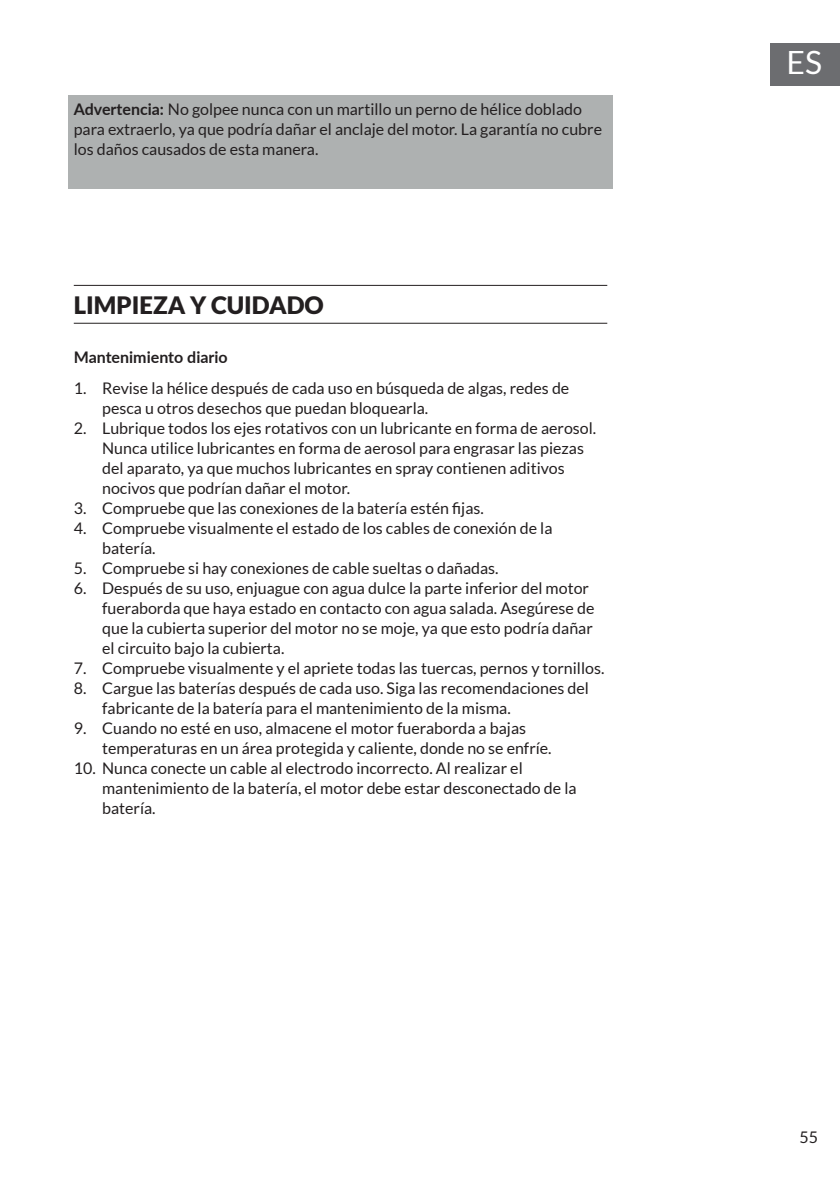
<style>
.page{position:relative;width:840px;height:1191px;background:#fff}
.page>*{position:absolute;margin:0;border:0;box-sizing:border-box;transform-origin:0 0}
.t1{font:32px "Lato";color:#fff}
.t2{font:900 24px "Lato";color:#231f20}
.t3{font:16px/20px "Lato";color:#231f20}
.t4{font:700 16px "Lato";color:#231f20}
.s1{font-weight:700}
</style>
<div class="page">
<div style="left:770px;top:43px;width:69px;height:42px;background:#6c6d70"></div>
<div style="left:68px;top:95px;width:544px;height:94px;background:#aeb1b1"></div>
<hr style="left:74px;top:285px;width:533px;height:1px;background:#231f20">
<hr style="left:74px;top:323px;width:533px;height:1px;background:#231f20">
<p class="t3" style="left:74px;top:99px;width:529px"><span class="s1">Advertencia:</span> No golpee nunca con un martillo un perno de hélice doblado para extraerlo, ya que podría dañar el anclaje del motor. La garantía no cubre los daños causados de esta manera.</p>
<h2 class="t2" style="left:74px;top:291px;width:251px">LIMPIEZA Y CUIDADO</h2>
<p class="t4" style="left:74px;top:345px;width:155px">Mantenimiento diario</p>
<p class="t3" style="left:102px;top:378px;width:468px;text-indent:-28px">1. Revise la hélice después de cada uso en búsqueda de algas, redes de pesca u otros desechos que puedan bloquearla.</p>
<p class="t3" style="left:102px;top:418px;width:495px;text-indent:-28px">2. Lubrique todos los ejes rotativos con un lubricante en forma de aerosol.<br>Nunca utilice lubricantes en forma de aerosol para engrasar las piezas del aparato, ya que muchos lubricantes en spray contienen aditivos nocivos que podrían dañar el motor.</p>
<p class="t3" style="left:74px;top:498px;width:411px">3. Compruebe que las conexiones de la batería estén fijas.</p>
<p class="t3" style="left:102px;top:518px;width:451px;text-indent:-28px">4. Compruebe visualmente el estado de los cables de conexión de la batería.</p>
<p class="t3" style="left:74px;top:558px;width:426px">5. Compruebe si hay conexiones de cable sueltas o dañadas.</p>
<p class="t3" style="left:102px;top:578px;width:493px;text-indent:-28px">6. Después de su uso, enjuague con agua dulce la parte inferior del motor fueraborda que haya estado en contacto con agua salada. Asegúrese de que la cubierta superior del motor no se moje, ya que esto podría dañar el circuito bajo la cubierta.</p>
<p class="t3" style="left:74px;top:658px;width:532px">7. Compruebe visualmente y el apriete todas las tuercas, pernos y tornillos.</p>
<p class="t3" style="left:102px;top:678px;width:488px;text-indent:-28px">8. Cargue las baterías después de cada uso. Siga las recomendaciones del fabricante de la batería para el mantenimiento de la misma.</p>
<p class="t3" style="left:102px;top:718px;width:451px;text-indent:-28px">9. Cuando no esté en uso, almacene el motor fueraborda a bajas temperaturas en un área protegida y caliente, donde no se enfríe.</p>
<p class="t3" style="left:102px;top:758px;width:475px;text-indent:-28px">10. Nunca conecte un cable al electrodo incorrecto. Al realizar el mantenimiento de la batería, el motor debe estar desconectado de la batería.</p>
<h1 class="t1" style="left:786px;top:45px;width:37px">ES</h1>
<p class="t3" style="left:799px;top:1127px;width:20px">55</p>
</div>
